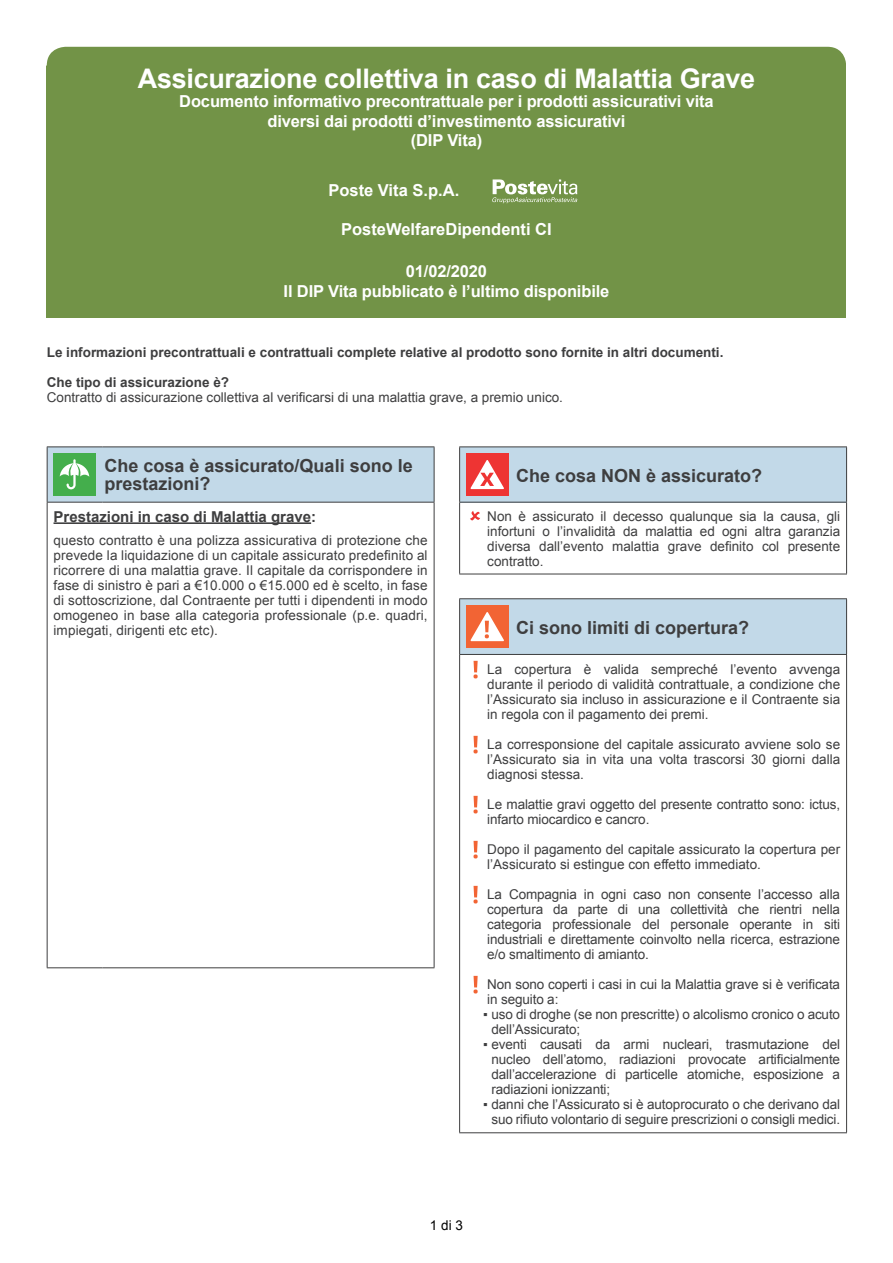
<style>
.page{position:relative;width:893px;height:1263px;background:#fff}
.page>*{position:absolute;margin:0;border:0;box-sizing:border-box;transform-origin:0 0}
.Paragrafo_base{font:700 27px "Arial";letter-spacing:-.01em;color:#fff}
.TITOLO_TESTO{font:700 18px/18px "Arial";color:#3e3e3f}
.Paragrafo_base-2{font:700 16.5px "Arial";letter-spacing:-.01em;color:#fff}
.TESTI_REGULAR{font:700 15px "Arial";color:#3e3e3f}
.TESTI_REGULAR-2{font:13.5px/15px "Arial";letter-spacing:-.01em;color:#3e3e3f;text-align:justify}
.TESTI_REGULAR-3{font:700 13.5px "Arial";color:#3e3e3f}
.t1{font:13.5px "Arial";color:#000}
</style>
<div class="page">
<div style="left:47px;top:47px;width:799px;height:271px;background:#729347"></div>
<svg style="left:492px;top:179px;width:85px;height:24px"></svg>
<svg style="left:46px;top:46px;width:800px;height:20px"></svg>
<hr style="left:47px;top:446px;width:55px;height:1px;background:#3e3e3f">
<hr style="left:102px;top:446px;width:332px;height:1px;background:#3e3e3f">
<hr style="left:434px;top:447px;width:1px;height:55px;background:#3e3e3f">
<hr style="left:47px;top:502px;width:55px;height:1px;background:#3e3e3f">
<hr style="left:47px;top:502px;width:1px;height:465px;background:#3e3e3f">
<hr style="left:102px;top:502px;width:332px;height:1px;background:#3e3e3f">
<hr style="left:434px;top:502px;width:1px;height:465px;background:#3e3e3f">
<hr style="left:47px;top:967px;width:55px;height:1px;background:#3e3e3f">
<hr style="left:102px;top:967px;width:332px;height:1px;background:#3e3e3f">
<svg style="left:47px;top:447px;width:387px;height:55px;background:#b7d3da"></svg>
<hr style="left:54px;top:522px;width:257px;height:2px;background:#3e3e3f">
<div style="left:460px;top:447px;width:387px;height:55px;background:#c2d9e8"></div>
<hr style="left:459px;top:446px;width:388px;height:1px;background:#3e3e3f">
<hr style="left:459px;top:447px;width:1px;height:55px;background:#3e3e3f">
<hr style="left:846px;top:447px;width:1px;height:55px;background:#3e3e3f">
<hr style="left:459px;top:502px;width:1px;height:72px;background:#3e3e3f">
<hr style="left:459px;top:502px;width:388px;height:1px;background:#3e3e3f">
<hr style="left:459px;top:574px;width:388px;height:1px;background:#3e3e3f">
<hr style="left:846px;top:502px;width:1px;height:72px;background:#3e3e3f">
<div style="left:466px;top:453px;width:42px;height:43px;background:#ee3433"></div>
<svg style="left:470px;top:460px;width:34px;height:29px"></svg>
<div style="left:460px;top:599px;width:387px;height:55px;background:#c2d9e8"></div>
<hr style="left:459px;top:598px;width:388px;height:1px;background:#3e3e3f">
<hr style="left:459px;top:599px;width:1px;height:55px;background:#3e3e3f">
<hr style="left:846px;top:599px;width:1px;height:55px;background:#3e3e3f">
<hr style="left:459px;top:654px;width:388px;height:1px;background:#3e3e3f">
<hr style="left:459px;top:655px;width:1px;height:477px;background:#3e3e3f">
<hr style="left:846px;top:655px;width:1px;height:477px;background:#3e3e3f">
<hr style="left:459px;top:1132px;width:388px;height:1px;background:#3e3e3f">
<div style="left:466px;top:605px;width:42px;height:43px;background:#f26434"></div>
<svg style="left:470px;top:612px;width:34px;height:29px"></svg>
<svg style="left:473px;top:661px;width:5px;height:17px"></svg>
<svg style="left:473px;top:736px;width:5px;height:17px"></svg>
<svg style="left:473px;top:796px;width:5px;height:17px"></svg>
<svg style="left:473px;top:841px;width:5px;height:17px"></svg>
<svg style="left:473px;top:886px;width:5px;height:17px"></svg>
<svg style="left:473px;top:976px;width:5px;height:17px"></svg>
<svg style="left:470px;top:511px;width:10px;height:9px"></svg>
<p class="Paragrafo_base" style="left:138px;top:60px;width:619px">Assicurazione collettiva in caso di Malattia Grave</p>
<p class="Paragrafo_base-2" style="left:179px;top:91px;width:536px">Documento informativo precontrattuale per i prodotti assicurativi vita</p>
<p class="Paragrafo_base-2" style="left:267px;top:110px;width:359px">diversi dai prodotti d’investimento assicurativi</p>
<p class="Paragrafo_base-2" style="left:411px;top:130px;width:73px">(DIP Vita)</p>
<p class="Paragrafo_base-2" style="left:328px;top:179px;width:132px">Poste Vita S.p.A.</p>
<p class="Paragrafo_base-2" style="left:341px;top:219px;width:212px">PosteWelfareDipendenti CI</p>
<p class="Paragrafo_base-2" style="left:406px;top:260px;width:83px">01/02/2020</p>
<p class="Paragrafo_base-2" style="left:284px;top:280px;width:327px">Il DIP Vita pubblicato è l’ultimo disponibile</p>
<p class="TESTI_REGULAR-3" style="left:47px;top:343px;width:678px">Le informazioni precontrattuali e contrattuali complete relative al prodotto sono fornite in altri documenti.</p>
<p class="TESTI_REGULAR-3" style="left:47px;top:373px;width:184px">Che tipo di assicurazione è?</p>
<p class="TESTI_REGULAR-2" style="left:47px;top:390px;width:518px">Contratto di assicurazione collettiva al verificarsi di una malattia grave, a premio unico.</p>
<p class="TITOLO_TESTO" style="left:105px;top:457px;width:310px">Che cosa è assicurato/Quali sono le prestazioni?</p>
<p class="TESTI_REGULAR" style="left:54px;top:506px;width:264px">Prestazioni in caso di Malattia grave:</p>
<p class="TESTI_REGULAR-2" style="left:54px;top:533px;width:376px">questo contratto è una polizza assicurativa di protezione che prevede la liquidazione di un capitale assicurato predefinito al ricorrere di una malattia grave. Il capitale da corrispondere in fase di sinistro è pari a €10.000 o €15.000 ed è scelto, in fase di sottoscrizione, dal Contraente per tutti i dipendenti in modo omogeneo in base alla categoria professionale (p.e. quadri, impiegati, dirigenti etc etc).</p>
<p class="TITOLO_TESTO" style="left:516px;top:468px;width:248px">Che cosa NON è assicurato?</p>
<p class="TESTI_REGULAR-2" style="left:487px;top:508px;width:354px">Non è assicurato il decesso qualunque sia la causa, gli infortuni o l’invalidità da malattia ed ogni altra garanzia diversa dall’evento malattia grave definito col presente contratto.</p>
<p class="TITOLO_TESTO" style="left:516px;top:620px;width:235px">Ci sono limiti di copertura?</p>
<p class="TESTI_REGULAR-2" style="left:487px;top:662px;width:354px">La copertura è valida sempreché l’evento avvenga durante il periodo di validità contrattuale, a condizione che l’Assicurato sia incluso in assicurazione e il Contraente sia in regola con il pagamento dei premi.</p>
<p class="TESTI_REGULAR-2" style="left:487px;top:737px;width:354px">La corresponsione del capitale assicurato avviene solo se l’Assicurato sia in vita una volta trascorsi 30 giorni dalla diagnosi stessa.</p>
<p class="TESTI_REGULAR-2" style="left:487px;top:797px;width:354px">Le malattie gravi oggetto del presente contratto sono: ictus, infarto miocardico e cancro.</p>
<p class="TESTI_REGULAR-2" style="left:487px;top:842px;width:354px">Dopo il pagamento del capitale assicurato la copertura per l’Assicurato si estingue con effetto immediato.</p>
<p class="TESTI_REGULAR-2" style="left:487px;top:887px;width:354px">La Compagnia in ogni caso non consente l’accesso alla copertura da parte di una collettività che rientri nella categoria professionale del personale operante in siti industriali e direttamente coinvolto nella ricerca, estrazione e/o smaltimento di amianto.</p>
<p class="TESTI_REGULAR-2" style="left:487px;top:977px;width:354px">Non sono coperti i casi in cui la Malattia grave si è verificata in seguito a:</p>
<p class="TESTI_REGULAR-2" style="left:492px;top:1007px;width:350px;text-indent:-9px">▪ uso di droghe (se non prescritte) o alcolismo cronico o acuto dell’Assicurato;</p>
<p class="TESTI_REGULAR-2" style="left:492px;top:1037px;width:350px;text-indent:-9px">▪ eventi causati da armi nucleari, trasmutazione del nucleo dell’atomo, radiazioni provocate artificialmente dall’accelerazione di particelle atomiche, esposizione a radiazioni ionizzanti;</p>
<p class="TESTI_REGULAR-2" style="left:483px;top:1097px;width:359px;text-align:right">▪ danni che l’Assicurato si è autoprocurato o che derivano dal suo rifiuto volontario di seguire prescrizioni o consigli medici.</p>
<p class="t1" style="left:430px;top:1217px;width:35px">1 di 3</p>
</div>
